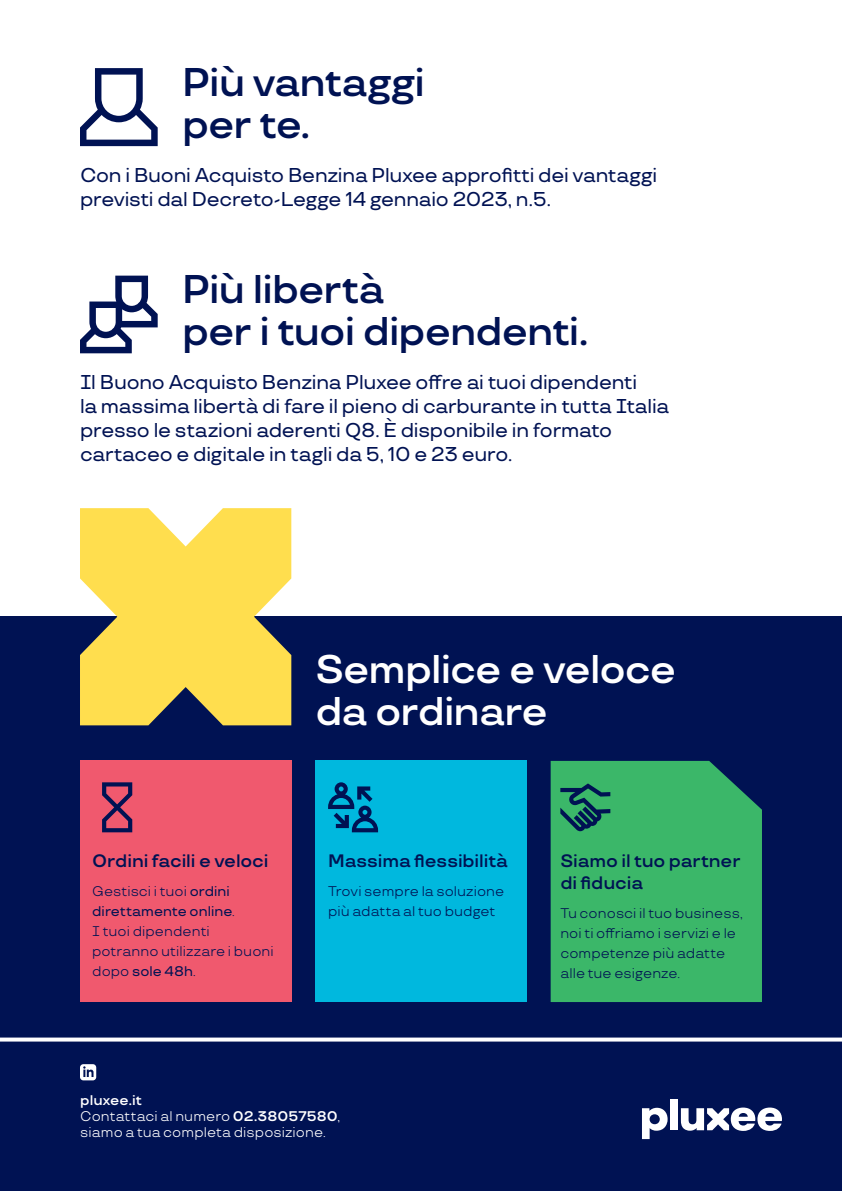
<style>
.page{position:relative;width:842px;height:1191px;background:#fff}
.page>*{position:absolute;margin:0;border:0;box-sizing:border-box;transform-origin:0 0}
.t1{font:600 40px/42px "TT Travels";letter-spacing:-.025em;color:#001253}
.t2{font:600 40px/42px "TT Travels";letter-spacing:-.025em;color:#fff}
.t3{font:500 20px/24px "TT Travels";letter-spacing:-.01em;color:#001253}
.t4{font:600 18px/21.8px "TT Travels";letter-spacing:-.005em;color:#001253}
.t5{font:14px/20px "TT Travels";letter-spacing:.005em;color:#001253}
.t6{font:14px/16px "TT Travels";letter-spacing:.005em;color:#fff}
.s1{font-weight:500}
.s2{font-weight:600}
</style>
<div class="page">
<div style="left:0;top:617px;width:842px;height:574px;background:#001253"></div>
<svg style="left:642px;top:1107px;width:26px;height:32px"></svg>
<div style="left:670px;top:1099px;width:8px;height:31px;background:#fff"></div>
<svg style="left:681px;top:1107px;width:101px;height:24px"></svg>
<svg style="left:80px;top:1064px;width:16px;height:16px"></svg>
<div style="left:80px;top:761px;width:211px;height:241px;background:#f0596e"></div>
<div style="left:315px;top:761px;width:212px;height:241px;background:#00b8de"></div>
<div style="left:551px;top:761px;width:211px;height:241px;background:#3bb769"></div>
<svg style="left:560px;top:783px;width:50px;height:48px"></svg>
<svg style="left:102px;top:782px;width:30px;height:50px"></svg>
<svg style="left:328px;top:782px;width:50px;height:50px"></svg>
<svg style="left:0;top:1037px;width:842px;height:4px;background:#dadde6"></svg>
<svg style="left:80px;top:508px;width:211px;height:217px;background:#efd359"></svg>
<svg style="left:80px;top:68px;width:78px;height:78px"></svg>
<svg style="left:80px;top:276px;width:78px;height:77px"></svg>
<p class="t1" style="left:182px;top:62px;width:245px">Più vantaggi per te.</p>
<p class="t3" style="left:80px;top:163px;width:579px">Con i Buoni Acquisto Benzina Pluxee approfitti dei vantaggi previsti dal Decreto-Legge 14 gennaio 2023, n.5.</p>
<p class="t1" style="left:182px;top:269px;width:408px">Più libertà<br>per i tuoi dipendenti.</p>
<p class="t3" style="left:80px;top:370px;width:591px">Il Buono Acquisto Benzina Pluxee offre ai tuoi dipendenti<br>la massima libertà di fare il pieno di carburante in tutta Italia presso le stazioni aderenti Q8. È disponibile in formato cartaceo e digitale in tagli da 5, 10 e 23 euro.</p>
<p class="t2" style="left:315px;top:649px;width:362px">Semplice e veloce da ordinare</p>
<p class="t4" style="left:92px;top:850px;width:178px">Ordini facili e veloci</p>
<p class="t5" style="left:92px;top:881px;width:183px">Gestisci i tuoi <span class="s1">ordini direttamente online</span>.<br>I tuoi dipendenti potranno utilizzare i buoni dopo <span class="s1">sole 48h</span>.</p>
<p class="t4" style="left:328px;top:850px;width:181px">Massima flessibilità</p>
<p class="t5" style="left:328px;top:881px;width:178px">Trovi sempre la soluzione più adatta al tuo budget</p>
<p class="t4" style="left:560px;top:850px;width:182px">Siamo il tuo partner di fiducia</p>
<p class="t5" style="left:560px;top:903px;width:184px">Tu conosci il tuo business, noi ti offriamo i servizi e le competenze più adatte alle tue esigenze.</p>
<p class="t6" style="left:80px;top:1092px;width:261px"><span class="s2">pluxee.it<br></span>Contattaci al numero <span class="s2">02.38057580</span>, siamo a tua completa disposizione.</p>
</div>
